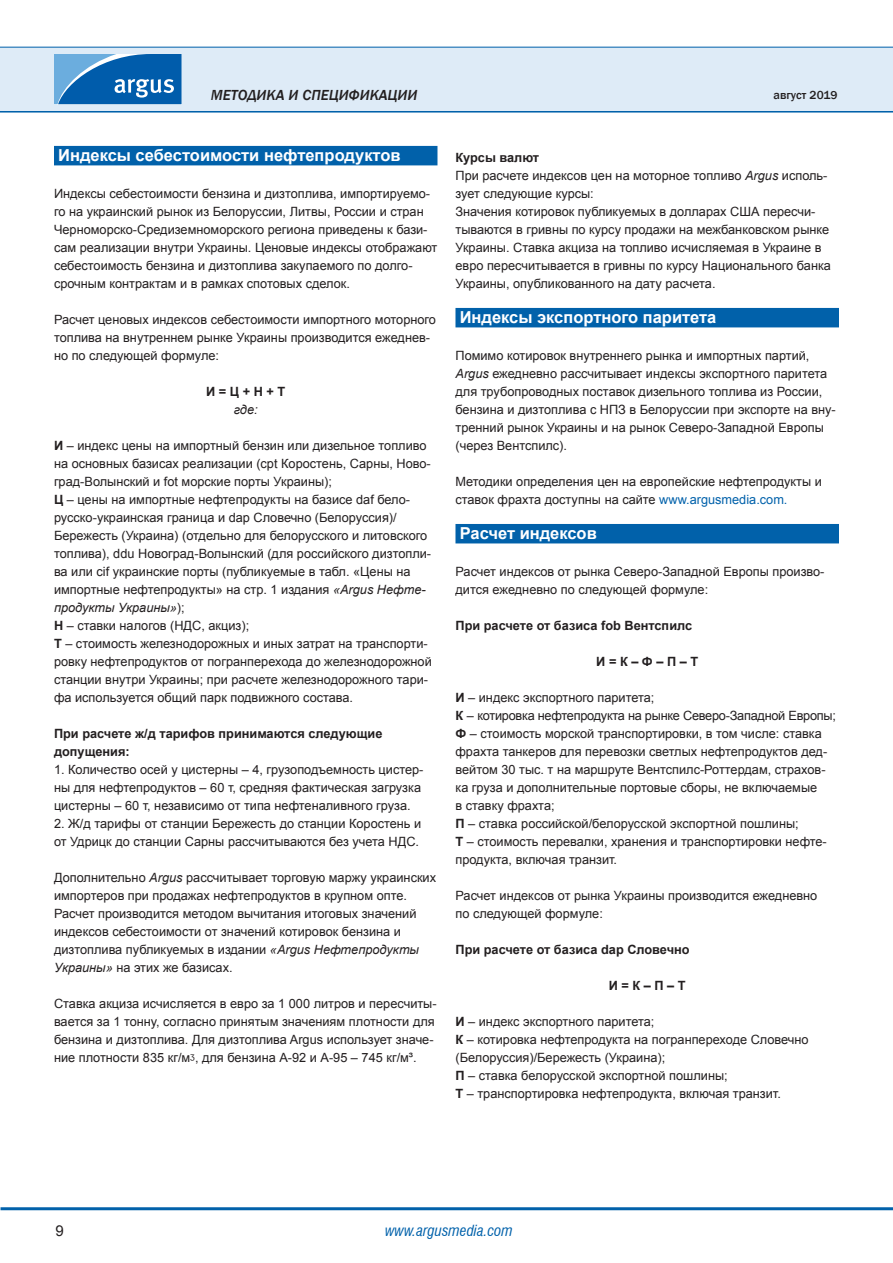
<style>
.page{position:relative;width:893px;height:1263px;background:#fff}
.page>*{position:absolute;margin:0;border:0;box-sizing:border-box;transform-origin:0 0}
.t1{font:700 16.5px "Arial";color:#fff}
.t2{font:italic 500 15px "Franklin Gothic";color:#231f20}
.t3{font:italic condensed 15px "Swiss 721 BT";color:#0161aa}
.t4{font:15px "Arial";color:#231f20}
.t5{font:12.75px/18px "Arial";color:#231f20}
.t6{font:700 12.75px/18px "Arial";color:#231f20}
.t7{font:italic 12.75px "Arial";color:#231f20}
.t8{font:500 12px "Franklin Gothic";color:#231f20}
.s1{font-weight:700}
.s2{font-style:italic}
.s3{color:#0161aa}
</style>
<div class="page">
<hr style="left:0;top:110px;width:893px;height:3px;background:#0161aa">
<div style="left:0;top:47px;width:893px;height:64px;background:#deebf7"></div>
<hr style="left:0;top:47px;width:893px;height:1px;background:#0161aa">
<hr style="left:1px;top:1207px;width:892px;height:3px;background:#0161aa">
<svg style="left:54px;top:54px;width:128px;height:50px;background:#307dbd"></svg>
<div style="left:54px;top:146px;width:383px;height:19px;background:#0161aa"></div>
<div style="left:455px;top:308px;width:384px;height:19px;background:#0161aa"></div>
<div style="left:455px;top:524px;width:384px;height:19px;background:#0161aa"></div>
<p class="t2" style="left:211px;top:86px;width:208px">Методика и спецификации</p>
<p class="t8" style="left:774px;top:88px;width:65px">август 2019</p>
<p class="t1" style="left:58px;top:144px;width:344px">Индексы себестоимости нефтепродуктов</p>
<p class="t5" style="left:54px;top:185px;width:385px">Индексы себестоимости бензина и дизтоплива, импортируемо&shy;го на украинский рынок из Белоруссии, Литвы, России и стран Черноморско-Средиземноморского региона приведены к бази&shy;сам реализации внутри Украины. Ценовые индексы отображают себестоимость бензина и дизтоплива закупаемого по долго&shy;срочным контрактам и в рамках спотовых сделок.</p>
<p class="t5" style="left:54px;top:311px;width:383px">Расчет ценовых индексов себестоимости импортного моторного топлива на внутреннем рынке Украины производится ежеднев&shy;но по следующей формуле:</p>
<p class="t6" style="left:206px;top:383px;width:81px">И = Ц + Н + Т</p>
<p class="t7" style="left:234px;top:401px;width:25px">где:</p>
<p class="t5" style="left:54px;top:437px;width:379px"><span class="s1">И</span> – индекс цены на импортный бензин или дизельное топливо на основных базисах реализации (cpt Коростень, Сарны, Ново&shy;град-Волынский и fot морские порты Украины);<br><span class="s1">Ц</span> – цены на импортные нефтепродукты на базисе daf бело&shy;русско-украинская граница и dap Словечно (Белоруссия)/ Бережесть (Украина) (отдельно для белорусского и литовского топлива), ddu Новоград-Волынский (для российского дизтопли&shy;ва или cif украинские порты (публикуемые в табл. «Цены на импортные нефтепродукты» на стр. 1 издания <span class="s2">«Argus Нефте&shy;продукты Украины»</span>);<br><span class="s1">Н</span> – ставки налогов (НДС, акциз);<br><span class="s1">Т</span> – стоимость железнодорожных и иных затрат на транспорти&shy;ровку нефтепродуктов от погранперехода до железнодорожной станции внутри Украины; при расчете железнодорожного тари&shy;фа используется общий парк подвижного состава.</p>
<p class="t6" style="left:54px;top:725px;width:330px">При расчете ж/д тарифов принимаются следующие допущения:</p>
<p class="t5" style="left:54px;top:761px;width:371px">1. Количество осей у цистерны – 4, грузоподъемность цистер&shy;ны для нефтепродуктов – 60 т, средняя фактическая загрузка цистерны – 60 т, независимо от типа нефтеналивного груза.</p>
<p class="t5" style="left:54px;top:815px;width:369px">2. Ж/д тарифы от станции Бережесть до станции Коростень и от Удрицк до станции Сарны рассчитываются без учета НДС.</p>
<p class="t5" style="left:54px;top:869px;width:384px">Дополнительно <span class="s2">Argus</span> рассчитывает торговую маржу украинских импортеров при продажах нефтепродуктов в крупном опте.<br>Расчет производится методом вычитания итоговых значений индексов себестоимости от значений котировок бензина и дизтоплива публикуемых в издании <span class="s2">«Argus Нефтепродукты Украины»</span> на этих же базисах.</p>
<p class="t5" style="left:54px;top:995px;width:384px">Ставка акциза исчисляется в евро за 1 000 литров и пересчиты&shy;вается за 1 тонну, согласно принятым значениям плотности для бензина и дизтоплива. Для дизтоплива Argus использует значе&shy;ние плотности 835 кг/мᶾ, для бензина А-92 и А-95 – 745 кг/м³.</p>
<p class="t5" style="left:455px;top:149px;width:377px"><span class="s1">Курсы валют<br></span>При расчете индексов цен на моторное топливо <span class="s2">Argus</span> исполь&shy;зует следующие курсы:<br>Значения котировок публикуемых в долларах США пересчи&shy;тываются в гривны по курсу продажи на межбанковском рынке Украины. Ставка акциза на топливо исчисляемая в Украине в евро пересчитывается в гривны по курсу Национального банка Украины, опубликованного на дату расчета.</p>
<p class="t1" style="left:460px;top:306px;width:258px">Индексы экспортного паритета</p>
<p class="t5" style="left:455px;top:347px;width:382px">Помимо котировок внутреннего рынка и импортных партий, <span class="s2">Argus</span> ежедневно рассчитывает индексы экспортного паритета для трубопроводных поставок дизельного топлива из России, бензина и дизтоплива с НПЗ в Белоруссии при экспорте на вну&shy;тренний рынок Украины и на рынок Северо-Западной Европы (через Вентспилс).</p>
<p class="t5" style="left:455px;top:473px;width:368px">Методики определения цен на европейские нефтепродукты и ставок фрахта доступны на сайте <span class="s3">www.argusmedia.com.</span></p>
<p class="t1" style="left:460px;top:522px;width:139px">Расчет индексов</p>
<p class="t5" style="left:455px;top:563px;width:370px">Расчет индексов от рынка Северо-Западной Европы произво&shy;дится ежедневно по следующей формуле:</p>
<p class="t6" style="left:455px;top:617px;width:238px">При расчете от базиса fob Вентспилс</p>
<p class="t6" style="left:596px;top:653px;width:103px">И = К – Ф – П – Т</p>
<p class="t5" style="left:455px;top:689px;width:382px"><span class="s1">И</span> – индекс экспортного паритета;<br><span class="s1">К</span> – котировка нефтепродукта на рынке Северо-Западной Европы; <span class="s1">Ф</span> – стоимость морской транспортировки, в том числе: ставка фрахта танкеров для перевозки светлых нефтепродуктов дед&shy;вейтом 30 тыс. т на маршруте Вентспилс-Роттердам, страхов&shy;ка груза и дополнительные портовые сборы, не включаемые<br>в ставку фрахта;<br><span class="s1">П</span> – ставка российской/белорусской экспортной пошлины;<br><span class="s1">Т</span> – стоимость перевалки, хранения и транспортировки нефте&shy;продукта, включая транзит.</p>
<p class="t5" style="left:455px;top:887px;width:363px">Расчет индексов от рынка Украины производится ежедневно по следующей формуле:</p>
<p class="t6" style="left:455px;top:941px;width:236px">При расчете от базиса dap Словечно</p>
<p class="t6" style="left:609px;top:977px;width:78px">И = К – П – Т</p>
<p class="t5" style="left:455px;top:1013px;width:355px"><span class="s1">И</span> – индекс экспортного паритета;<br><span class="s1">К</span> – котировка нефтепродукта на погранпереходе Словечно (Белоруссия)/Бережесть (Украина);<br><span class="s1">П</span> – ставка белорусской экспортной пошлины;<br><span class="s1">Т</span> – транспортировка нефтепродукта, включая транзит.</p>
<p class="t4" style="left:55px;top:1220px;width:10px">9</p>
<p class="t3" style="left:385px;top:1221px;width:129px">www.argusmedia.com</p>
</div>
